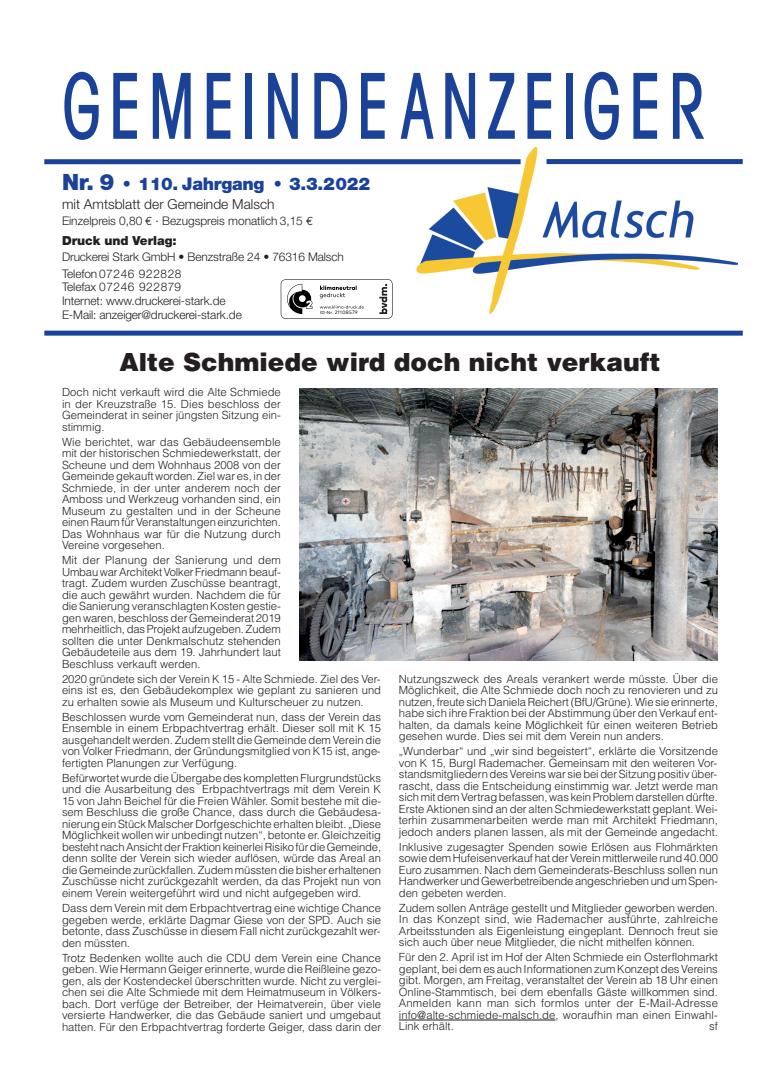
<style>
.page{position:relative;width:780px;height:1088px;background:#fff}
.page>*{position:absolute;margin:0;border:0;box-sizing:border-box;transform-origin:0 0}
.t1{font:500 condensed 91px "Avant Garde";letter-spacing:.105em;color:#1b4299;scale:.71 1}
.t2{font:900 25px "Helvetica";color:#231f20}
.t3{font:900 17.5px "Helvetica Neue";letter-spacing:-.015em;color:#1b4299}
.t4{font:300 13.75px "Helvetica Neue";color:#231f20}
.t5{font:900 12.5px "Helvetica Neue";letter-spacing:-.005em;color:#231f20}
.t6{font:300 11.88px/13.8px "Helvetica Neue";letter-spacing:-.01em;color:#231f20}
.t7{font:300 11.25px/11.5px "Helvetica";color:#231f20;text-align:justify}
.t8{font:4.75px "Mark Pro";letter-spacing:.05em;color:#000}
.s1{font-size:22.5px}
.s2{font-family:"Helvetica"}
.s3{font-family:"Euro Mono";font-weight:400}
.s4{font-family:"Mark OT";font-size:4.38px}
</style>
<div class="page">
<img style="left:413px;top:147px;width:324px;height:167px">
<div style="left:44px;top:159px;width:476px;height:5px;background:#1b4299"></div>
<div style="left:44px;top:331px;width:698px;height:5px;background:#1b4299"></div>
<div style="left:546px;top:159px;width:196px;height:5px;background:#1b4299"></div>
<svg style="left:281px;top:279px;width:111px;height:40px"></svg>
<hr style="left:399px;top:1020px;width:156px;height:1px;background:#231f20">
<img style="left:299px;top:388px;width:419px;height:273px">
<h1 class="t1" style="left:62px;top:73px;width:906px">GEMEINDEANZEIGER</h1>
<h3 class="t3" style="left:62px;top:178px;width:309px"><span class="s1">Nr. 9</span> <span class="s2">•</span> 110. Jahrgang <span class="s2">•</span> 3.3.2022</h3>
<p class="t4" style="left:62px;top:196px;width:214px">mit Amtsblatt der Gemeinde Malsch</p>
<p class="t6" style="left:62px;top:214px;width:253px">Einzelpreis 0,80 <span class="s3">€</span> · Bezugspreis monatlich 3,15 <span class="s3">€</span></p>
<p class="t5" style="left:62px;top:236px;width:116px">Druck und Verlag:</p>
<p class="t6" style="left:62px;top:249px;width:283px;line-height:16.2px">Druckerei Stark GmbH • Benzstraße 24 • 76316 Malsch<br>Telefon07246 922828</p>
<p class="t6" style="left:62px;top:280px;width:181px">Telefax 07246 922879<br>Internet: www.druckerei-stark.de<br>E-Mail: anzeiger@druckerei-stark.de</p>
<p class="t8" style="left:320px;top:310px;width:39px"><span class="s4">ID-Nr.</span> 21108579</p>
<h2 class="t2" style="left:119px;top:353px;width:542px">Alte Schmiede wird doch nicht verkauft</h2>
<p class="t7" style="left:62px;top:387px;width:220px">Doch nicht verkauft wird die Alte Schmiede in der Kreuzstraße 15. Dies beschloss der Gemeinderat in seiner jüngsten Sitzung ein&shy;stimmig.</p>
<p class="t7" style="left:62px;top:437px;width:220px">Wie berichtet, war das Gebäudeensemble mit der historischen Schmiedewerkstatt, der Scheune und dem Wohnhaus 2008 von der Gemeindegekauft worden.Ziel war es, inder Schmiede, in der unter anderem noch der Amboss und Werkzeug vorhanden sind, ein Museum zu gestalten und in der Scheune einenRaum fürVeranstaltungen einzurichten.<br>Das Wohnhaus war für die Nutzung durch Vereine vorgesehen.</p>
<p class="t7" style="left:62px;top:556px;width:220px">Mit der Planung der Sanierung und dem UmbauwarArchitektVolkerFriedmannbeauf&shy;tragt. Zudem wurden Zuschüsse beantragt, die auch gewährt wurden. Nachdem die für dieSanierungveranschlagtenKostengestie&shy;gen waren,beschlossderGemeinderat 2019 mehrheitlich,dasProjekt aufzugeben.Zudem sollten die unter Denkmalschutz stehenden Gebäudeteile aus dem 19. Jahrhundert laut Beschluss verkauft werden.</p>
<p class="t7" style="left:62px;top:674px;width:320px">2020 gründete sich der Verein K 15 - Alte Schmiede. Ziel des Ver&shy;eins ist es, den Gebäudekomplex wie geplant zu sanieren und zu erhalten sowie als Museum und Kulturscheuer zu nutzen.</p>
<p class="t7" style="left:62px;top:712px;width:320px">Beschlossen wurde vom Gemeinderat nun, dass der Verein das Ensemble in einem Erbpachtvertrag erhält. Dieser soll mit K 15 ausgehandelt werden. Zudem stellt die Gemeinde dem Verein die von Volker Friedmann, der Gründungsmitglied von K15 ist, ange&shy;fertigten Planungen zur Verfügung.</p>
<p class="t7" style="left:62px;top:773px;width:320px">Befürwortet wurdedie Übergabedes kompletten Flurgrundstücks und die Ausarbeitung des Erbpachtvertrags mit dem Verein K 15 von Jahn Beichel für die Freien Wähler. Somit bestehe mit die&shy;sem Beschluss die große Chance, dass durch die Gebäudesa&shy;nierungeinStück Malscher Dorfgeschichte erhaltenbleibt.„Diese Möglichkeit wollen wir unbedingt nutzen“, betonte er. Gleichzeitig bestehtnachAnsichtderFraktionkeinerleiRisikofürdieGemeinde, denn sollte der Verein sich wieder auflösen, würde das Areal an dieGemeinde zurückfallen.Zudem müsstendiebisher erhaltenen Zuschüsse nicht zurückgezahlt werden, da das Projekt nun von einem Verein weitergeführt wird und nicht aufgegeben wird.</p>
<p class="t7" style="left:62px;top:903px;width:320px">Dass dem Verein mit dem Erbpachtvertrag eine wichtige Chance gegeben werde, erklärte Dagmar Giese von der SPD. Auch sie betonte, dass Zuschüsse in diesem Fall nicht zurückgezahlt wer&shy;den müssten.</p>
<p class="t7" style="left:62px;top:953px;width:320px">Trotz Bedenken wollte auch die CDU dem Verein eine Chance geben. Wie Hermann Geiger erinnerte, wurde die Reißleine gezo&shy;gen, als der Kostendeckel überschritten wurde. Nicht zu verglei&shy;chen sei die Alte Schmiede mit dem Heimatmuseum in Völkers&shy;bach. Dort verfüge der Betreiber, der Heimatverein, über viele versierte Handwerker, die das Gebäude saniert und umgebaut hatten. Für den Erbpachtvertrag forderte Geiger, dass darin der</p>
<p class="t7" style="left:399px;top:674px;width:320px">Nutzungszweck des Areals verankert werde müsste. Über die Möglichkeit, die Alte Schmiede doch noch zu renovieren und zu nutzen, freute sichDanielaReichert(BfU/Grüne).Wie sie erinnerte, habe sich ihre Fraktion bei der Abstimmung über den Verkauf ent&shy;halten, da damals keine Möglichkeit für einen weiteren Betrieb gesehen wurde. Dies sei mit dem Verein nun anders.</p>
<p class="t7" style="left:399px;top:746px;width:320px">„Wunderbar“ und „wir sind begeistert“, erklärte die Vorsitzende von K 15, Burgl Rademacher. Gemeinsam mit den weiteren Vor&shy;standsmitgliederndesVereins war siebeiderSitzungpositiv über&shy;rascht, dass die Entscheidung einstimmig war. Jetzt werde man sich mitdem Vertragbefassen,was keinProblem darstellendürfte.<br>Erste Aktionen sind an der alten Schmiedewerkstatt geplant. Wei&shy;terhin zusammenarbeiten werde man mit Architekt Friedmann, jedoch anders planen lassen, als mit der Gemeinde angedacht.</p>
<p class="t7" style="left:399px;top:842px;width:320px">Inklusive zugesagter Spenden sowie Erlösen aus Flohmärkten sowiedem Hufeisenverkauf hatderVerein mittlerweile rund40.000<br>Euro zusammen. Nach dem Gemeinderats-Beschluss sollen nun Handwerker undGewerbetreibende angeschrieben undum Spen&shy;den gebeten werden.</p>
<p class="t7" style="left:399px;top:903px;width:320px">Zudem sollen Anträge gestellt und Mitglieder geworben werden.<br>In das Konzept sind, wie Rademacher ausführte, zahlreiche Arbeitsstunden als Eigenleistung eingeplant. Dennoch freut sie sich auch über neue Mitglieder, die nicht mithelfen können.</p>
<p class="t7" style="left:399px;top:952px;width:320px">Für den 2. April ist im Hof der Alten Schmiede ein Osterflohmarkt geplant,bei dem es auch Informationen zum Konzeptdes Vereins gibt. Morgen, am Freitag, veranstaltet der Verein ab 18 Uhr einen Online-Stammtisch, bei dem ebenfalls Gäste willkommen sind.<br>Anmelden kann man sich formlos unter der E-Mail-Adresse info@alte-schmiede-malsch.de, woraufhin man einen Einwahl-Link erhält.</p>
<p class="t7" style="left:709px;top:1021px;width:10px">sf</p>
</div>
